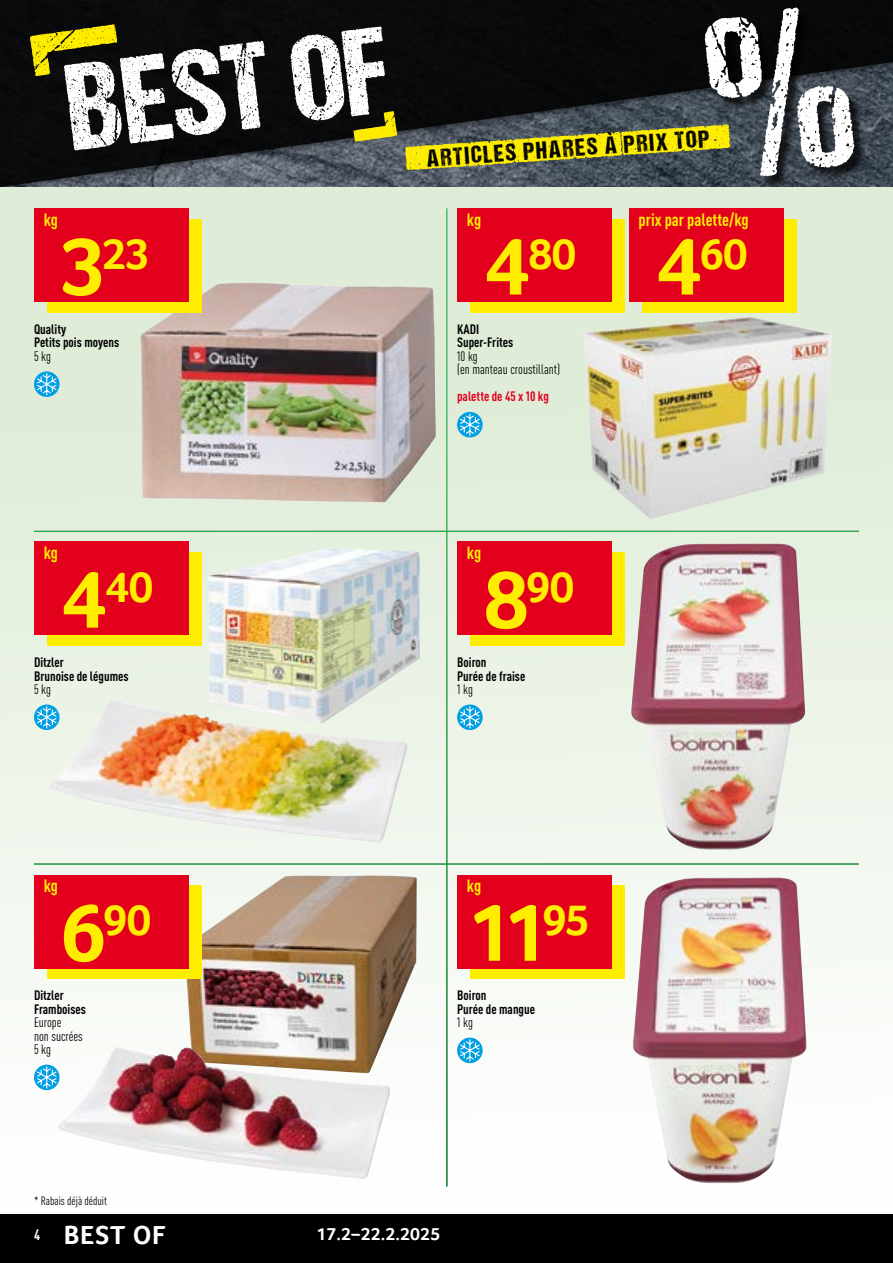
<style>
.page{position:relative;width:893px;height:1263px;background:#fff}
.page>*{position:absolute;margin:0;border:0;box-sizing:border-box;transform-origin:0 0}
.Preis_HOT{font:700 84px "Transgourmet";color:#ffed00}
.Preis_HOT-2{font:700 44.55px "Transgourmet";letter-spacing:-.02em;color:#ffed00}
.t1{font:700 26.7px "Transgourmet";letter-spacing:.035em;color:#fff}
.t2{font:24.6px "DCC Ash";color:#000}
.t3{font:700 18px "Transgourmet";letter-spacing:.01em;color:#fff}
.Unit_HOT{font:700 condensed 17.55px "DINOT";color:#ffed00}
.t4{font:700 condensed 15px "DINOT";color:#fff}
.t5{font:700 condensed 13.5px/13.5px "DINOT";color:#000}
.t6{font:condensed 13.5px "DINOT";color:#000}
.t7{font:700 condensed 13.5px "DINOT";color:#e3001d}
.t8{font:condensed 12px "DINOT";color:#000}
.s1{font-size:84px}
</style>
<div class="page">
<div style="left:0;top:1214px;width:893px;height:49px;background:#000"></div>
<svg style="left:0;top:0;width:893px;height:187px;background:#272b2f"></svg>
<div style="left:707px;top:10px;width:159px;height:178px;background:#000;opacity:.75"></div>
<svg style="left:29px;top:24px;width:368px;height:126px"></svg>
<svg style="left:405px;top:7px;width:449px;height:169px;background:#4a4b37"></svg>
<div style="left:0;top:187px;width:893px;height:1027px;background:linear-gradient(to bottom,#daead1,#fefefe)"></div>
<hr style="left:34px;top:531px;width:825px;height:1px;background:#05a535">
<hr style="left:446px;top:208px;width:1px;height:978px;background:#05a535">
<hr style="left:34px;top:864px;width:825px;height:1px;background:#05a535">
<img style="left:583px;top:317px;width:249px;height:202px">
<img style="left:209px;top:548px;width:211px;height:175px">
<img style="left:48px;top:699px;width:359px;height:143px">
<img style="left:631px;top:543px;width:174px;height:307px">
<img style="left:185px;top:875px;width:232px;height:198px">
<img style="left:57px;top:1047px;width:333px;height:132px">
<img style="left:633px;top:877px;width:173px;height:306px">
<div style="left:470px;top:219px;width:155px;height:94px;background:#ffed00"></div>
<div style="left:457px;top:208px;width:155px;height:94px;background:#e3001d"></div>
<div style="left:642px;top:219px;width:154px;height:94px;background:#ffed00"></div>
<div style="left:629px;top:208px;width:155px;height:94px;background:#e3001d"></div>
<svg style="left:457px;top:412px;width:26px;height:25px"></svg>
<svg style="left:459px;top:413px;width:22px;height:23px"></svg>
<div style="left:47px;top:552px;width:155px;height:94px;background:#ffed00"></div>
<div style="left:34px;top:541px;width:155px;height:94px;background:#e3001d"></div>
<svg style="left:34px;top:704px;width:26px;height:26px"></svg>
<svg style="left:36px;top:705px;width:22px;height:24px"></svg>
<div style="left:470px;top:552px;width:155px;height:94px;background:#ffed00"></div>
<div style="left:457px;top:541px;width:155px;height:94px;background:#e3001d"></div>
<svg style="left:457px;top:704px;width:26px;height:26px"></svg>
<svg style="left:459px;top:705px;width:22px;height:24px"></svg>
<div style="left:47px;top:885px;width:155px;height:94px;background:#ffed00"></div>
<div style="left:34px;top:874px;width:155px;height:94px;background:#e3001d"></div>
<svg style="left:34px;top:1065px;width:26px;height:25px"></svg>
<svg style="left:36px;top:1065px;width:22px;height:24px"></svg>
<div style="left:470px;top:885px;width:155px;height:94px;background:#ffed00"></div>
<div style="left:457px;top:874px;width:155px;height:94px;background:#e3001d"></div>
<svg style="left:457px;top:1038px;width:26px;height:25px"></svg>
<svg style="left:459px;top:1038px;width:22px;height:24px"></svg>
<img style="left:140px;top:283px;width:296px;height:219px">
<div style="left:47px;top:219px;width:155px;height:94px;background:#ffed00"></div>
<div style="left:34px;top:208px;width:155px;height:94px;background:#e3001d"></div>
<svg style="left:34px;top:371px;width:26px;height:26px"></svg>
<svg style="left:36px;top:372px;width:22px;height:24px"></svg>
<h3 class="t2" style="left:426px;top:145px;width:285px;rotate:-4deg">ARTICLES PHARES A` PRIX TOP</h3>
<p class="Unit_HOT" style="left:44px;top:209px;width:16px">kg</p>
<p class="Unit_HOT" style="left:467px;top:209px;width:16px">kg</p>
<p class="Unit_HOT" style="left:639px;top:209px;width:112px">prix par palette/kg</p>
<p class="Preis_HOT-2" style="left:61px;top:228px;width:91px"><span class="s1">3</span>23</p>
<p class="Preis_HOT-2" style="left:484px;top:228px;width:94px"><span class="s1">4</span>80</p>
<p class="Preis_HOT-2" style="left:655px;top:228px;width:94px"><span class="s1">4</span>60</p>
<p class="t5" style="left:34px;top:322px;width:87px">Quality<br>Petits pois moyens</p>
<p class="t6" style="left:34px;top:348px;width:19px">5 kg</p>
<p class="t5" style="left:457px;top:322px;width:58px">KADI<br>Super-Frites</p>
<p class="t6" style="left:457px;top:348px;width:22px">10 kg</p>
<p class="t6" style="left:457px;top:362px;width:105px">(en manteau croustillant)</p>
<p class="t7" style="left:457px;top:388px;width:93px">palette de 45 x 10 kg</p>
<p class="Unit_HOT" style="left:44px;top:542px;width:16px">kg</p>
<p class="Unit_HOT" style="left:467px;top:542px;width:16px">kg</p>
<p class="Preis_HOT-2" style="left:61px;top:561px;width:94px"><span class="s1">4</span>40</p>
<p class="Preis_HOT-2" style="left:484px;top:561px;width:92px"><span class="s1">8</span>90</p>
<p class="t5" style="left:34px;top:655px;width:96px">Ditzler<br>Brunoise de légumes</p>
<p class="t6" style="left:34px;top:681px;width:19px">5 kg</p>
<p class="t5" style="left:457px;top:655px;width:70px">Boiron<br>Purée de fraise</p>
<p class="t6" style="left:457px;top:681px;width:17px">1 kg</p>
<p class="Unit_HOT" style="left:44px;top:875px;width:16px">kg</p>
<p class="Unit_HOT" style="left:467px;top:875px;width:16px">kg</p>
<p class="Preis_HOT-2" style="left:61px;top:894px;width:92px"><span class="s1">6</span>90</p>
<p class="Preis_HOT" style="left:467px;top:883px;width:124px">11<sup>95</sup></p>
<p class="t5" style="left:34px;top:988px;width:54px">Ditzler<br>Framboises</p>
<p class="t6" style="left:34px;top:1014px;width:29px">Europe</p>
<p class="t6" style="left:34px;top:1028px;width:50px">non sucrées</p>
<p class="t6" style="left:34px;top:1041px;width:19px">5 kg</p>
<p class="t5" style="left:457px;top:988px;width:79px">Boiron<br>Purée de mangue</p>
<p class="t6" style="left:457px;top:1014px;width:17px">1 kg</p>
<p class="t8" style="left:34px;top:1194px;width:75px">* Rabais déjà déduit</p>
<h3 class="t1" style="left:64px;top:1220px;width:103px">BEST OF</h3>
<h3 class="t3" style="left:316px;top:1224px;width:125px">17.2–22.2.2025</h3>
<p class="t4" style="left:34px;top:1226px;width:8px">4</p>
</div>
